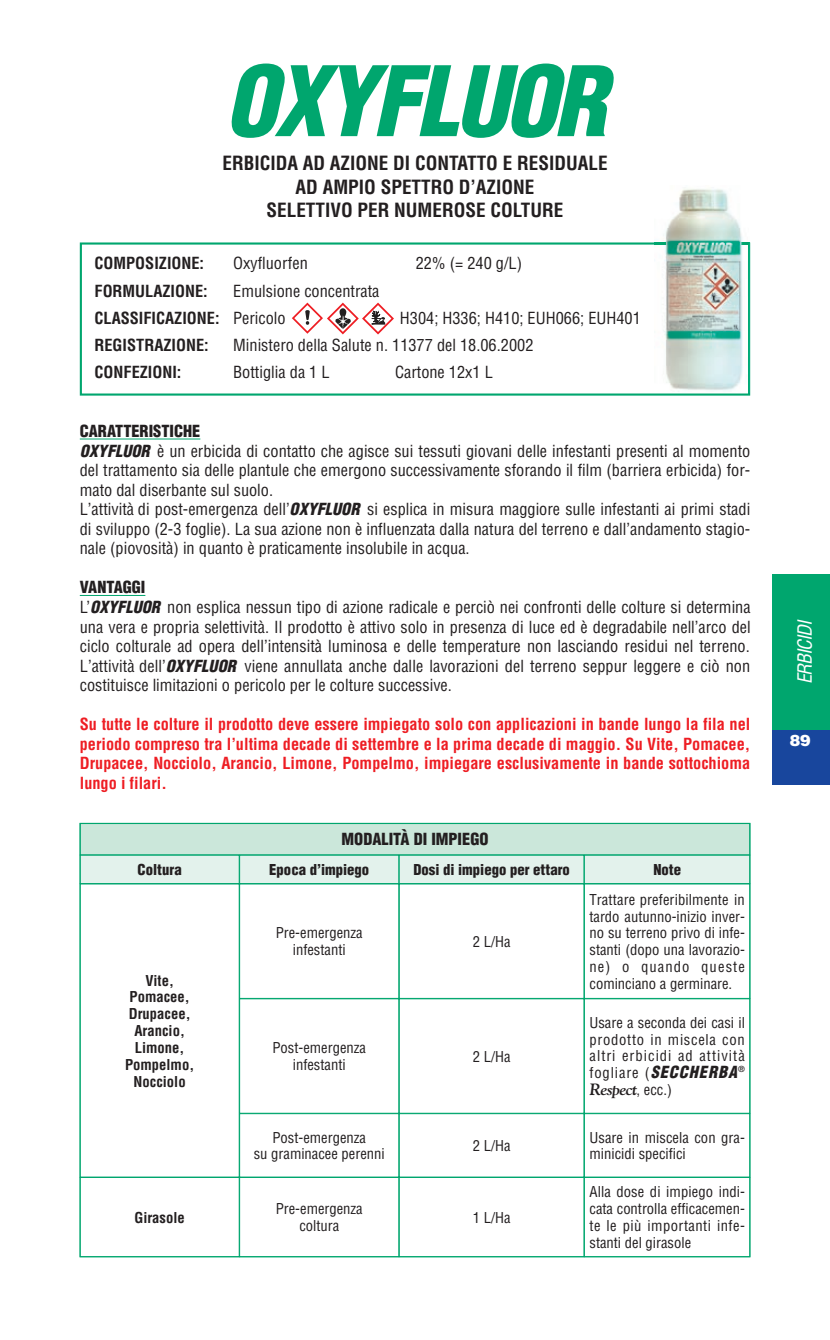
<style>
.page{position:relative;width:830px;height:1340px;background:#fff}
.page>*{position:absolute;margin:0;border:0;box-sizing:border-box;transform-origin:0 0}
.t1{font:italic 900 condensed 94.5px "Helvetica";color:#00a66e}
.t2{font:700 condensed 19.12px/23.6px "Helvetica";color:#231f20;text-align:center}
.t3{font:italic condensed 19.12px "Helvetica";color:#fff}
.t4{font:condensed 16.2px/19.6px "Helvetica";color:#231f20}
.t5{font:700 condensed 16.2px/19.6px "Helvetica";color:#ee1d23;text-align:justify}
.t6{font:700 condensed 16.2px "Helvetica";color:#231f20}
.t7{font:900 condensed 16.2px "Helvetica";color:#231f20}
.t8{font:italic 700 16.2px "Goudy";letter-spacing:-.055em;color:#231f20}
.t9{font:900 15.75px "Helvetica";color:#fff}
.t10{font:condensed 14.62px/16.9px "Helvetica";color:#231f20;text-align:center}
.t11{font:700 condensed 14.62px/16.9px "Helvetica";color:#231f20;text-align:center}
.t12{font:900 condensed 14.62px "Helvetica";color:#231f20}
.s1{font-weight:700}
.s2{font-weight:900}
.s3{font-weight:900;font-style:italic}
.s4{font-weight:900;font-style:italic;font-size:16.2px}
.s5{font-family:"Helvetica";font-weight:400;font-style:normal;font-stretch:condensed;font-size:14.62px}
</style>
<div class="page">
<div style="left:772px;top:574px;width:57px;height:191px;background:#00a66e"></div>
<div style="left:772px;top:730px;width:57px;height:54px;background:#18469d"></div>
<div style="left:80px;top:823px;width:669px;height:31px;background:#cbe7da"></div>
<div style="left:80px;top:823px;width:669px;height:32px;border:1px solid #00a66e"></div>
<div style="left:80px;top:855px;width:159px;height:28px;background:#e3f2ec"></div>
<div style="left:80px;top:855px;width:159px;height:28px;border:1px solid #00a66e"></div>
<div style="left:240px;top:855px;width:158px;height:28px;background:#e3f2ec"></div>
<div style="left:239px;top:855px;width:160px;height:28px;border:1px solid #00a66e"></div>
<div style="left:399px;top:855px;width:184px;height:28px;background:#e3f2ec"></div>
<div style="left:399px;top:855px;width:185px;height:28px;border:1px solid #00a66e"></div>
<div style="left:584px;top:855px;width:165px;height:28px;background:#e3f2ec"></div>
<div style="left:584px;top:855px;width:165px;height:28px;border:1px solid #00a66e"></div>
<div style="left:239px;top:883px;width:160px;height:115px;border:1px solid #00a66e"></div>
<div style="left:399px;top:883px;width:185px;height:115px;border:1px solid #00a66e"></div>
<div style="left:584px;top:883px;width:165px;height:115px;border:1px solid #00a66e"></div>
<div style="left:239px;top:998px;width:160px;height:115px;border:1px solid #00a66e"></div>
<div style="left:399px;top:998px;width:185px;height:115px;border:1px solid #00a66e"></div>
<div style="left:584px;top:998px;width:165px;height:115px;border:1px solid #00a66e"></div>
<div style="left:239px;top:1113px;width:160px;height:64px;border:1px solid #00a66e"></div>
<div style="left:399px;top:1113px;width:185px;height:64px;border:1px solid #00a66e"></div>
<div style="left:584px;top:1113px;width:165px;height:64px;border:1px solid #00a66e"></div>
<hr style="left:80px;top:438px;width:120px;height:1px;background:#00a66e">
<hr style="left:80px;top:595px;width:65px;height:1px;background:#00a66e">
<div style="left:80px;top:242px;width:669px;height:153px;border:2px solid #00a66e"></div>
<img style="left:653px;top:189px;width:96px;height:204px">
<svg style="left:292px;top:302px;width:102px;height:32px"></svg>
<div style="left:80px;top:1177px;width:159px;height:79px;border:1px solid #00a66e"></div>
<div style="left:239px;top:1177px;width:160px;height:79px;border:1px solid #00a66e"></div>
<div style="left:399px;top:1177px;width:185px;height:79px;border:1px solid #00a66e"></div>
<div style="left:584px;top:1177px;width:165px;height:79px;border:1px solid #00a66e"></div>
<h1 class="t1" style="left:224px;top:42px;width:408px">OXYFLUOR</h1>
<p class="t2" style="left:222px;top:151px;width:386px">ERBICIDA AD AZIONE DI CONTATTO E RESIDUALE<br>AD AMPIO SPETTRO D’AZIONE<br>SELETTIVO PER NUMEROSE COLTURE</p>
<p class="t6" style="left:94px;top:253px;width:111px">COMPOSIZIONE:</p>
<p class="t4" style="left:233px;top:254px;width:76px">Oxyfluorfen</p>
<p class="t4" style="left:415px;top:254px;width:108px">22% (= 240 g/L)</p>
<p class="t6" style="left:94px;top:280px;width:115px">FORMULAZIONE:</p>
<p class="t4" style="left:94px;top:277px;width:286px;line-height:27px;text-indent:139px">Emulsione concentrata<br><span class="s1">CLASSIFICAZIONE:</span> Pericolo</p>
<p class="t4" style="left:400px;top:308px;width:242px">H304; H336; H410; EUH066; EUH401</p>
<p class="t6" style="left:94px;top:335px;width:116px">REGISTRAZIONE:</p>
<p class="t4" style="left:233px;top:335px;width:301px">Ministero della Salute n. 11377 del 18.06.2002</p>
<p class="t6" style="left:94px;top:362px;width:88px">CONFEZIONI:</p>
<p class="t4" style="left:233px;top:362px;width:98px">Bottiglia da 1 L</p>
<p class="t4" style="left:395px;top:362px;width:99px">Cartone 12x1 L</p>
<p class="t4" style="left:80px;top:421px;width:671px"><span class="s2">CARATTERISTICHE<br></span><span class="s3">OXYFLUOR</span> è un erbicida di contatto che agisce sui tessuti giovani delle infestanti presenti al momento del trattamento sia delle plantule che emergono successivamente sforando il film (barriera erbicida) for&shy;mato dal diserbante sul suolo.<br>L’attività di post-emergenza dell’<span class="s3">OXYFLUOR</span> si esplica in misura maggiore sulle infestanti ai primi stadi di sviluppo (2-3 foglie). La sua azione non è influenzata dalla natura del terreno e dall’andamento stagio&shy;nale (piovosità) in quanto è praticamente insolubile in acqua.</p>
<p class="t4" style="left:80px;top:577px;width:672px"><span class="s2">VANTAGGI<br></span>L’<span class="s3">OXYFLUOR</span> non esplica nessun tipo di azione radicale e perciò nei confronti delle colture si determina una vera e propria selettività. Il prodotto è attivo solo in presenza di luce ed è degradabile nell’arco del ciclo colturale ad opera dell’intensità luminosa e delle temperature non lasciando residui nel terreno.<br>L’attività dell’<span class="s3">OXYFLUOR</span> viene annullata anche dalle lavorazioni del terreno seppur leggere e ciò non costituisce limitazioni o pericolo per le colture successive.</p>
<p class="t5" style="left:80px;top:714px;width:671px">Su tutte le colture il prodotto deve essere impiegato solo con applicazioni in bande lungo la fila nel periodo compreso tra l’ultima decade di settembre e la prima decade di maggio. Su Vite, Pomacee, Drupacee, Nocciolo, Arancio, Limone, Pompelmo, impiegare esclusivamente in bande sottochioma lungo i filari.</p>
<p class="t7" style="left:341px;top:829px;width:148px">MODALITÀ DI IMPIEGO</p>
<p class="t12" style="left:137px;top:860px;width:45px">Coltura</p>
<p class="t12" style="left:269px;top:860px;width:101px">Epoca d’impiego</p>
<p class="t12" style="left:413px;top:860px;width:158px">Dosi di impiego per ettaro</p>
<p class="t12" style="left:653px;top:860px;width:29px">Note</p>
<p class="t11" style="left:125px;top:971px;width:71px">Vite,<br>Pomacee,<br>Drupacee,<br>Arancio,<br>Limone,<br>Pompelmo,<br>Nocciolo</p>
<p class="t10" style="left:275px;top:924px;width:88px">Pre-emergenza infestanti</p>
<p class="t10" style="left:472px;top:933px;width:39px">2 L/Ha</p>
<p class="t10" style="left:272px;top:1039px;width:95px">Post-emergenza infestanti</p>
<p class="t10" style="left:472px;top:1047px;width:39px">2 L/Ha</p>
<p class="t10" style="left:589px;top:890px;width:157px;text-align:justify">Trattare preferibilmente in tardo autunno-inizio inver&shy;no su terreno privo di infe&shy;stanti (dopo una lavorazio&shy;ne) o quando queste cominciano a germinare.</p>
<p class="t10" style="left:589px;top:1013px;width:157px;text-align:justify">Usare a seconda dei casi il prodotto in miscela con altri erbicidi ad attività f o g l i a r e ( <span class="s4">SECCHERBA</span><sup>®</sup></p>
<p class="t8" style="left:589px;top:1079px;width:84px">Respect<span class="s5">, ecc.)</span></p>
<p class="t10" style="left:254px;top:1128px;width:132px">Post-emergenza<br>su graminacee perenni</p>
<p class="t10" style="left:472px;top:1137px;width:39px">2 L/Ha</p>
<p class="t10" style="left:589px;top:1128px;width:157px;text-align:left">Usare in miscela con gra&shy;minicidi specifici</p>
<p class="t11" style="left:134px;top:1208px;width:52px">Girasole</p>
<p class="t10" style="left:275px;top:1200px;width:88px">Pre-emergenza coltura</p>
<p class="t10" style="left:472px;top:1208px;width:39px">1 L/Ha</p>
<p class="t10" style="left:589px;top:1183px;width:157px;text-align:justify">Alla dose di impiego indi&shy;cata controlla efficacemen&shy;te le più importanti infe&shy;stanti del girasole</p>
<p class="t3" style="left:792px;top:684px;width:70px;rotate:-90deg">ERBICIDI</p>
<p class="t9" style="left:789px;top:730px;width:23px">89</p>
</div>
